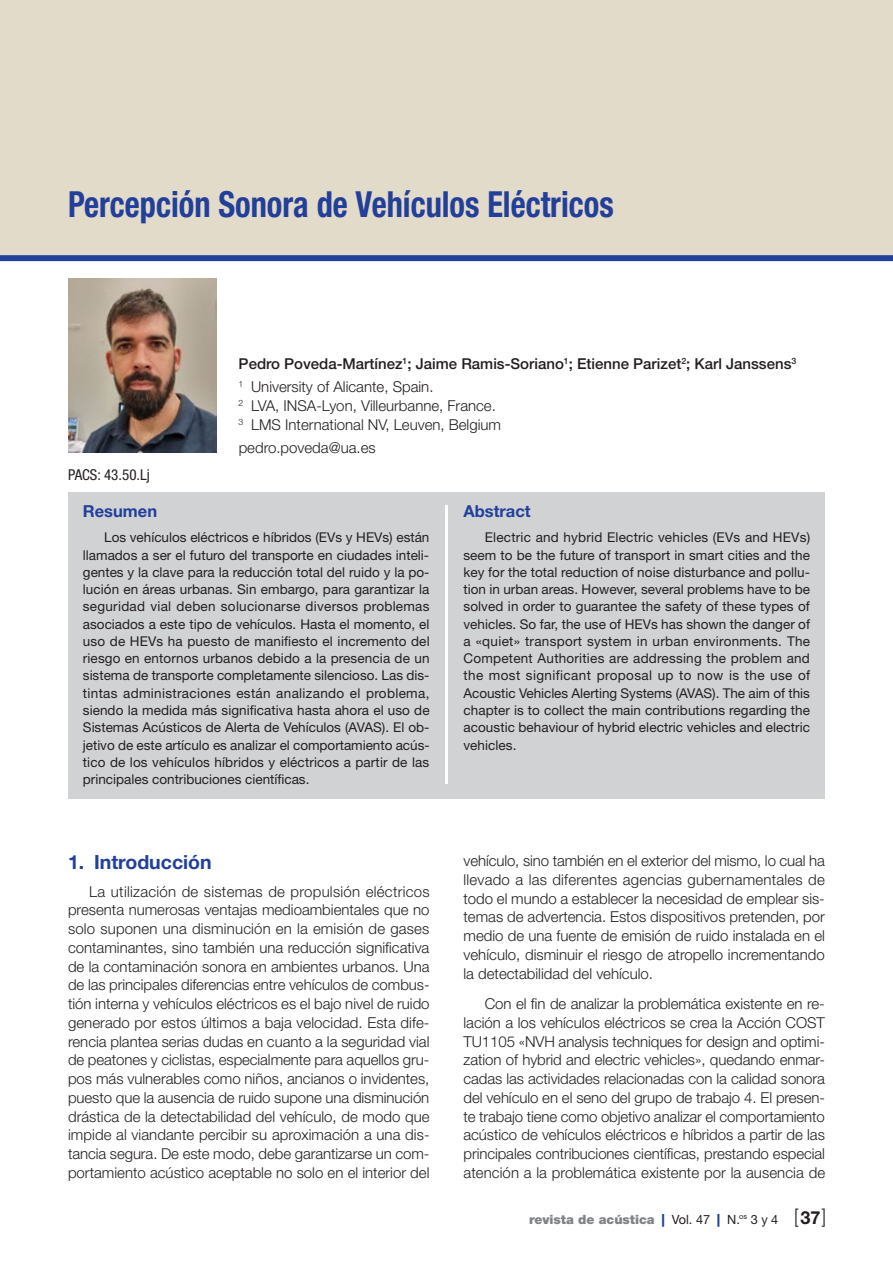
<style>
.page{position:relative;width:893px;height:1263px;background:#fff}
.page>*{position:absolute;margin:0;border:0;box-sizing:border-box;transform-origin:0 0}
.t1{font:700 condensed 36px "Helvetica Neue LT Std";color:#223f99;scale:.9 1}
.t2{font:700 19.5px "Helvetica Neue LT Std";color:#223f99}
.t3{font:700 18px "Helvetica Neue LT Std";color:#231f20}
.t4{font:700 16.5px "Helvetica Neue LT Std";color:#223f99}
.t5{font:300 15px/18.8px "Helvetica Neue LT Std";color:#231f20;text-align:justify}
.t6{font:500 15px/23px "Helvetica Neue LT Std";color:#231f20}
.t7{font:condensed 15px "Helvetica Neue LT Std";color:#231f20}
.t8{font:13.5px/17.2px "Helvetica Neue LT Std";letter-spacing:.005em;color:#231f20;text-align:justify}
.t9{font:900 12.75px "Helvetica Neue LT Std";color:#808285}
.s1{font-weight:300}
.s2{color:#223f99}
.s3{font-weight:400;color:#231f20}
.s4{font-weight:300;font-size:19.8px;color:#231f20}
</style>
<div class="page">
<div style="left:0;top:0;width:893px;height:255px;background:#e3dbc9"></div>
<div style="left:0;top:255px;width:893px;height:6px;background:#223f99"></div>
<div style="left:68px;top:492px;width:757px;height:307px;background:#d1d2d4"></div>
<hr style="left:445px;top:505px;width:3px;height:279px;background:#fff">
<img style="left:68px;top:279px;width:149px;height:173px">
<h1 class="t1" style="left:68px;top:182px;width:608px">Percepción Sonora de Vehículos Eléctricos</h1>
<p class="t7" style="left:68px;top:466px;width:83px">PACS: 43.50.Lj</p>
<p class="t6" style="left:239px;top:352px;width:559px">Pedro Poveda-Martínez<sup>1</sup>; Jaime Ramis-Soriano<sup>1</sup>; Etienne Parizet<sup>2</sup>; Karl Janssens<sup>3<br></sup><sup>1</sup> <span class="s1">University of Alicante, Spain.</span></p>
<p class="t5" style="left:239px;top:396px;width:264px"><sup>2</sup> LVA, INSA-Lyon, Villeurbanne, France.<br><sup>3</sup> LMS International NV, Leuven, Belgium</p>
<p class="t5" style="left:239px;top:437px;width:139px">pedro.poveda@ua.es</p>
<p class="t4" style="left:83px;top:501px;width:76px">Resumen</p>
<p class="t8" style="left:83px;top:529px;width:348px;text-indent:21px">Los vehículos eléctricos e híbridos (EVs y HEVs) están llamados a ser el futuro del transporte en ciudades inteli&shy;gentes y la clave para la reducción total del ruido y la po&shy;lución en áreas urbanas. Sin embargo, para garantizar la seguridad vial deben solucionarse diversos problemas asociados a este tipo de vehículos. Hasta el momento, el uso de HEVs ha puesto de manifiesto el incremento del riesgo en entornos urbanos debido a la presencia de un sistema de transporte completamente silencioso. Las dis&shy;tintas administraciones están analizando el problema, siendo la medida más significativa hasta ahora el uso de Sistemas Acústicos de Alerta de Vehículos (AVAS). El ob&shy;jetivo de este artículo es analizar el comportamiento acús&shy;tico de los vehículos híbridos y eléctricos a partir de las principales contribuciones científicas.</p>
<h2 class="t2" style="left:68px;top:850px;width:145px">1. Introducción</h2>
<p class="t5" style="left:68px;top:882px;width:363px;text-indent:21px">La utilización de sistemas de propulsión eléctricos presenta numerosas ventajas medioambientales que no solo suponen una disminución en la emisión de gases contaminantes, sino también una reducción significativa de la contaminación sonora en ambientes urbanos. Una de las principales diferencias entre vehículos de combus&shy;tión interna y vehículos eléctricos es el bajo nivel de ruido generado por estos últimos a baja velocidad. Esta dife&shy;rencia plantea serias dudas en cuanto a la seguridad vial de peatones y ciclistas, especialmente para aquellos gru&shy;pos más vulnerables como niños, ancianos o invidentes, puesto que la ausencia de ruido supone una disminución drástica de la detectabilidad del vehículo, de modo que impide al viandante percibir su aproximación a una dis&shy;tancia segura. De este modo, debe garantizarse un com&shy;portamiento acústico aceptable no solo en el interior del</p>
<p class="t4" style="left:463px;top:501px;width:69px">Abstract</p>
<p class="t8" style="left:463px;top:529px;width:348px;text-indent:21px">Electric and hybrid Electric vehicles (EVs and HEVs) seem to be the future of transport in smart cities and the key for the total reduction of noise disturbance and pollu&shy;tion in urban areas. However, several problems have to be solved in order to guarantee the safety of these types of vehicles. So far, the use of HEVs has shown the danger of a «quiet» transport system in urban environments. The Competent Authorities are addressing the problem and the most significant proposal up to now is the use of Acoustic Vehicles Alerting Systems (AVAS). The aim of this chapter is to collect the main contributions regarding the acoustic behaviour of hybrid electric vehicles and electric vehicles.</p>
<p class="t5" style="left:463px;top:851px;width:363px">vehículo, sino también en el exterior del mismo, lo cual ha llevado a las diferentes agencias gubernamentales de todo el mundo a establecer la necesidad de emplear sis&shy;temas de advertencia. Estos dispositivos pretenden, por medio de una fuente de emisión de ruido instalada en el vehículo, disminuir el riesgo de atropello incrementando la detectabilidad del vehículo.</p>
<p class="t5" style="left:463px;top:994px;width:363px;text-indent:21px">Con el fin de analizar la problemática existente en re&shy;lación a los vehículos eléctricos se crea la Acción COST TU1105 «NVH analysis techniques for design and optimi&shy;zation of hybrid and electric vehicles», quedando enmar&shy;cadas las actividades relacionadas con la calidad sonora del vehículo en el seno del grupo de trabajo 4. El presen&shy;te trabajo tiene como objetivo analizar el comportamiento acústico de vehículos eléctricos e híbridos a partir de las principales contribuciones científicas, prestando especial atención a la problemática existente por la ausencia de</p>
<p class="t9" style="left:529px;top:1212px;width:299px">revista de acústica <span class="s2">|</span> <span class="s3">Vol. 47</span> <span class="s2">|</span> <span class="s3">N.</span><sup>os</sup> <span class="s3">3 y 4</span> <span class="s4">[ ]</span></p>
<p class="t3" style="left:800px;top:1207px;width:22px">37</p>
</div>
